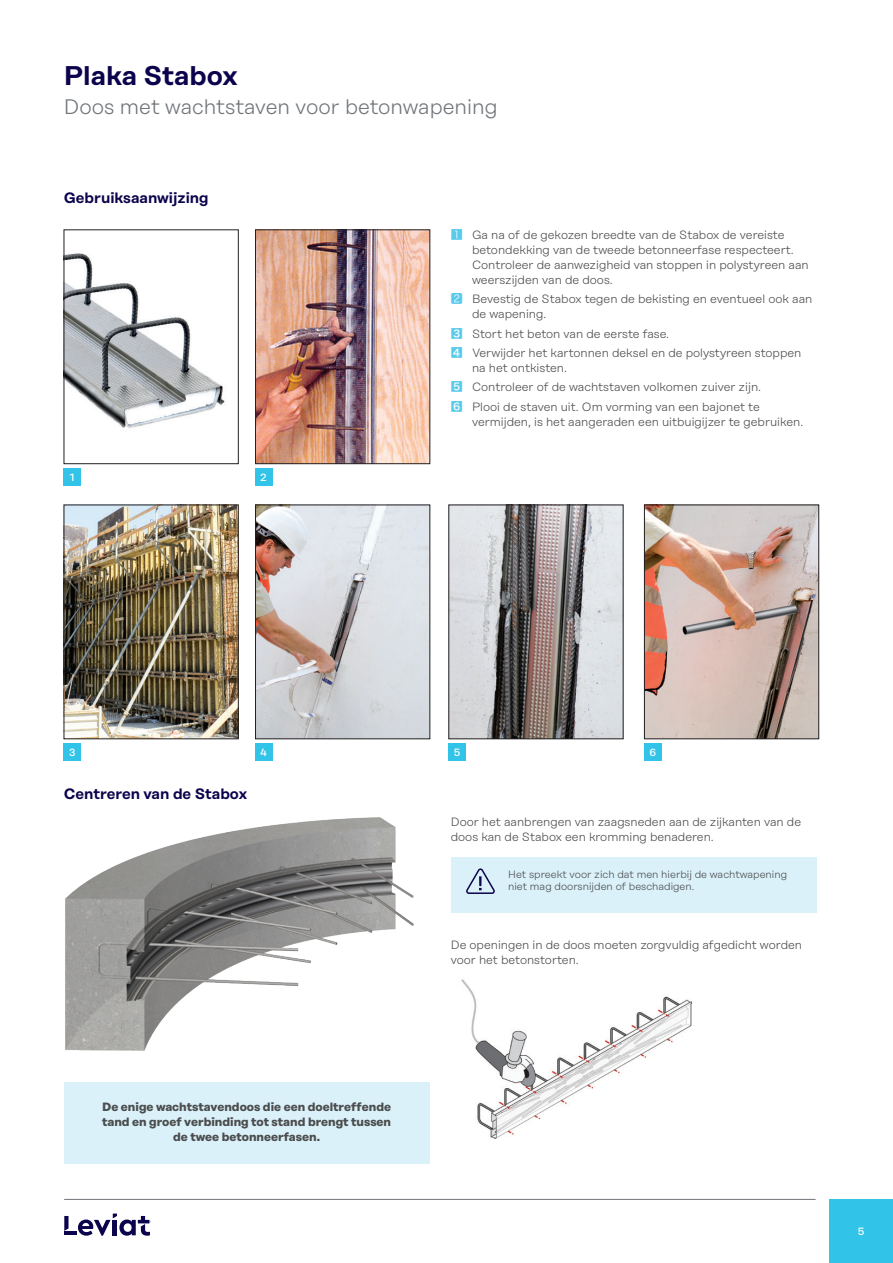
<style>
.page{position:relative;width:893px;height:1263px;background:#fff}
.page>*{position:absolute;margin:0;border:0;box-sizing:border-box;transform-origin:0 0}
.t1{font:600 27px "Rational Display";color:#0b034c}
.t2{font:300 21px "Rational Display";color:#70757a}
.t3{font:600 15px "Rational Display";color:#0b034c}
.t4{font:300 12px/15px "Rational Display";color:#4b4c4d}
.t5{font:700 12px/15px "Rational Display";color:#4b4c4d;text-align:center}
.t6{font:300 10.5px/12px "Rational Display";color:#4b4c4d}
.t7{font:500 10.5px "Rational Display";color:#fff}
.s1{font-family:"Hira Kaku Pro W3";font-weight:400;color:#58caeb}
.s2{font-family:"Hira Kaku Pro W6";font-weight:400;color:#58caeb}
</style>
<div class="page">
<hr style="left:64px;top:1199px;width:752px;height:1px;background:#70757a">
<div style="left:829px;top:1199px;width:64px;height:64px;background:#32c3e8"></div>
<hr style="left:64px;top:1231px;width:13px;height:4px;background:#0b034c">
<svg style="left:64px;top:1216px;width:5px;height:15px"></svg>
<svg style="left:78px;top:1213px;width:72px;height:23px"></svg>
<div style="left:64px;top:468px;width:17px;height:17px;background:#32c3e8"></div>
<div style="left:64px;top:743px;width:17px;height:17px;background:#32c3e8"></div>
<div style="left:449px;top:743px;width:17px;height:17px;background:#32c3e8"></div>
<div style="left:255px;top:468px;width:17px;height:17px;background:#32c3e8"></div>
<div style="left:255px;top:743px;width:17px;height:17px;background:#32c3e8"></div>
<div style="left:644px;top:743px;width:17px;height:17px;background:#32c3e8"></div>
<img style="left:66px;top:507px;width:170px;height:230px">
<div style="left:64px;top:505px;width:174px;height:234px;border:1px solid #231f20"></div>
<img style="left:257px;top:507px;width:171px;height:230px">
<div style="left:255px;top:505px;width:175px;height:234px;border:1px solid #231f20"></div>
<img style="left:451px;top:507px;width:170px;height:230px">
<img style="left:646px;top:507px;width:171px;height:230px">
<div style="left:644px;top:505px;width:175px;height:234px;border:1px solid #231f20"></div>
<img style="left:66px;top:253px;width:159px;height:175px">
<img style="left:257px;top:232px;width:171px;height:230px">
<div style="left:255px;top:230px;width:175px;height:234px;border:1px solid #231f20"></div>
<img style="left:461px;top:979px;width:230px;height:159px">
<img style="left:65px;top:817px;width:349px;height:234px">
<div style="left:64px;top:1082px;width:365px;height:81px;background:#daf1f9"></div>
<div style="left:451px;top:857px;width:365px;height:55px;background:#daf1f9"></div>
<svg style="left:466px;top:868px;width:29px;height:26px"></svg>
<h1 class="t1" style="left:64px;top:60px;width:175px">Plaka Stabox</h1>
<h2 class="t2" style="left:64px;top:95px;width:435px">Doos met wachtstaven voor betonwapening</h2>
<p class="t3" style="left:64px;top:189px;width:146px">Gebruiksaanwijzing</p>
<p class="t7" style="left:70px;top:471px;width:6px">1</p>
<p class="t7" style="left:261px;top:471px;width:8px">2</p>
<p class="t4" style="left:472px;top:228px;width:338px;text-indent:-21px"><span class="s1">1</span> Ga na of de gekozen breedte van de Stabox de vereiste betondekking van de tweede betonneerfase respecteert.<br>Controleer de aanwezigheid van stoppen in polystyreen aan weerszijden van de doos.</p>
<p class="t4" style="left:472px;top:292px;width:342px;text-indent:-21px"><span class="s1">2</span> Bevestig de Stabox tegen de bekisting en eventueel ook aan de wapening.</p>
<p class="t4" style="left:451px;top:324px;width:352px;line-height:19.2px"><span class="s2">3</span> Stort het beton van de eerste fase.<br><span class="s2">4</span> Verwijder het kartonnen deksel en de polystyreen stoppen</p>
<p class="t4" style="left:451px;top:358px;width:312px;line-height:19.2px;text-indent:21px">na het ontkisten.<br><span class="s2">5</span> Controleer of de wachtstaven volkomen zuiver zijn.<br><span class="s2">6</span> Plooi de staven uit. Om vorming van een bajonet te</p>
<p class="t4" style="left:472px;top:414px;width:333px">vermijden, is het aangeraden een uitbuigijzer te gebruiken.</p>
<p class="t7" style="left:69px;top:746px;width:8px">3</p>
<p class="t7" style="left:454px;top:746px;width:8px">5</p>
<p class="t7" style="left:260px;top:746px;width:8px">4</p>
<p class="t7" style="left:649px;top:746px;width:8px">6</p>
<p class="t3" style="left:64px;top:784px;width:185px">Centreren van de Stabox</p>
<p class="t5" style="left:102px;top:1099px;width:291px">De enige wachtstavendoos die een doeltreffende tand en groef verbinding tot stand brengt tussen de twee betonneerfasen.</p>
<p class="t4" style="left:451px;top:814px;width:352px">Door het aanbrengen van zaagsneden aan de zijkanten van de doos kan de Stabox een kromming benaderen.</p>
<p class="t6" style="left:508px;top:868px;width:280px">Het spreekt voor zich dat men hierbij de wachtwapening niet mag doorsnijden of beschadigen.</p>
<p class="t4" style="left:451px;top:938px;width:353px">De openingen in de doos moeten zorgvuldig afgedicht worden voor het betonstorten.</p>
<p class="t7" style="left:858px;top:1225px;width:8px">5</p>
</div>
